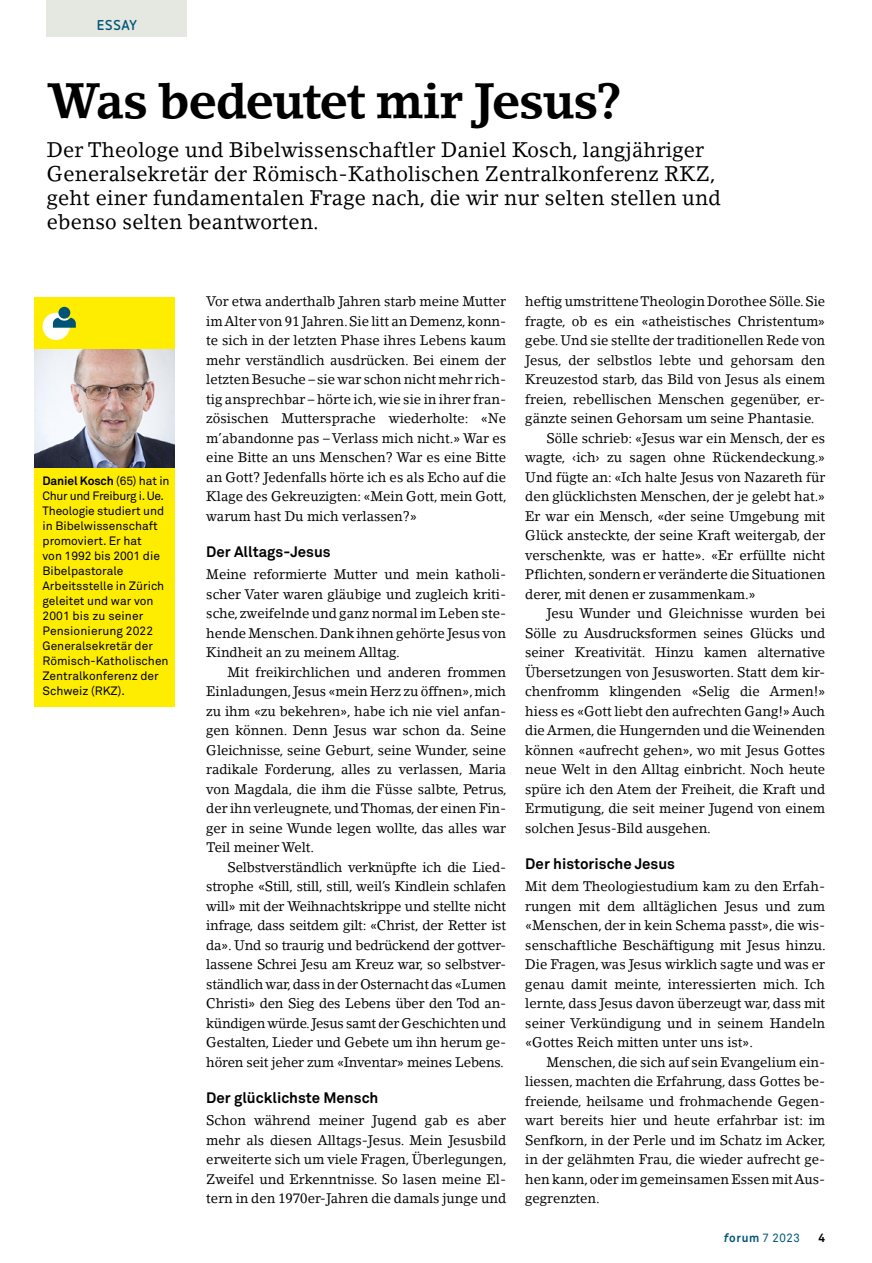
<style>
.page{position:relative;width:872px;height:1263px;background:#fff}
.page>*{position:absolute;margin:0;border:0;box-sizing:border-box;transform-origin:0 0}
._01_Titel_mittlere_G{font:700 49.5px "Lino Letter";letter-spacing:-.035em;color:#000}
._03_Lead__14_pt{font:21px/24px "Lino Letter";letter-spacing:.01em;color:#000;scale:.96 1}
._06_Zwischentitel__1{font:700 15px "Akkurat Pro";color:#000}
._00_Rubriktitel__9_p{font:700 14.25px "Netto OT";letter-spacing:.05em;color:#005576}
._04_Grundtext_mit_Ei{font:13.8px/19.5px "Lino Letter";letter-spacing:-.015em;color:#000;text-align:justify;scale:.96 1}
._04_Grundtext_ohne_E{font:13.8px/19.5px "Lino Letter";color:#000;text-align:justify;scale:.96 1}
._05_Marginalspalte_8{font:12px/15px "Akkurat Pro";color:#000}
.t1{font:12px "Akkurat Pro";color:#005576;scale:.96 1}
.t2{font:700 12px "Akkurat Pro";color:#000;scale:.96 1}
.s1{font-weight:700}
.s2{font-weight:700;font-style:italic}
</style>
<div class="page">
<div style="left:47px;top:0;width:140px;height:36px;background:#e4e8e1"></div>
<div style="left:34px;top:297px;width:140px;height:409px;background:#ffed00"></div>
<div style="left:43px;top:313px;width:27px;height:27px;background:#fff;border-radius:50%"></div>
<div style="left:58px;top:307px;width:12px;height:12px;background:#005576;border-radius:50%"></div>
<svg style="left:53px;top:318px;width:23px;height:10px"></svg>
<img style="left:34px;top:349px;width:140px;height:118px">
<p class="_00_Rubriktitel__9_p" style="left:97px;top:16px;width:42px">ESSAY</p>
<p class="_01_Titel_mittlere_G" style="left:47px;top:70px;width:577px">Was bedeutet mir Jesus?</p>
<p class="_03_Lead__14_pt" style="left:47px;top:138px;width:703px">Der Theologe und Bibelwissenschaftler Daniel Kosch, langjähriger Generalsekretär der Römisch-Katholischen Zentralkonferenz RKZ, geht einer fundamentalen Frage nach, die wir nur selten stellen und ebenso selten beantworten.</p>
<p class="_05_Marginalspalte_8" style="left:43px;top:474px;width:129px"><span class="s1">Daniel Kosch</span> (65) hat in<br>Chur und Freiburg i. Ue.<br>Theologie studiert und in Bibelwissenschaft promoviert. Er hat<br>von 1992 bis 2001 die<br>Bibelpastorale<br>Arbeitsstelle in Zürich geleitet und war von<br>2001 bis zu seiner<br>Pensionierung 2022<br>Generalsekretär der<br>Römisch-Katholischen<br>Zentralkonferenz der<br>Schweiz (RKZ).</p>
<p class="_04_Grundtext_ohne_E" style="left:206px;top:292px;width:315px">Vor etwa anderthalb Jahren starb meine Mutter im Alter von 91 Jahren. Sie litt an Demenz, konn&shy;te sich in der letzten Phase ihres Lebens kaum mehr verständlich ausdrücken. Bei einem der letzten Besuche – sie war schon nicht mehr rich&shy;tig ansprechbar – hörte ich, wie sie in ihrer fran&shy;zösischen Muttersprache wiederholte: «Ne m’abandonne pas – Verlass mich nicht.» War es eine Bitte an uns Menschen? War es eine Bitte an Gott? Jedenfalls hörte ich es als Echo auf die Klage des Gekreuzigten: «Mein Gott, mein Gott, warum hast Du mich verlassen?»</p>
<p class="_06_Zwischentitel__1" style="left:206px;top:542px;width:126px">Der Alltags-Jesus</p>
<p class="_04_Grundtext_ohne_E" style="left:206px;top:565px;width:314px">Meine reformierte Mutter und mein katholi&shy;scher Vater waren gläubige und zugleich kriti&shy;sche, zweifelnde und ganz normal im Leben ste&shy;hende Menschen. Dank ihnen gehörte Jesus von Kindheit an zu meinem Alltag.</p>
<p class="_04_Grundtext_mit_Ei" style="left:206px;top:662px;width:314px;text-indent:21px">Mit freikirchlichen und anderen frommen Einladungen, Jesus «mein Herz zu öffnen», mich zu ihm «zu bekehren», habe ich nie viel anfan&shy;gen können. Denn Jesus war schon da. Seine Gleichnisse, seine Geburt, seine Wunder, seine radikale Forderung, alles zu verlassen, Maria von Magdala, die ihm die Füsse salbte, Petrus, der ihn verleugnete, und Thomas, der einen Fin&shy;ger in seine Wunde legen wollte, das alles war Teil meiner Welt.</p>
<p class="_04_Grundtext_mit_Ei" style="left:206px;top:857px;width:314px;text-align:left;text-indent:21px">Selbstverständlich verknüpfte ich die Lied&shy;strophe «Still, still, still, weil’s Kindlein schlafen will» mit der Weihnachtskrippe und stellte nicht infrage, dass seitdem gilt: «Christ, der Retter ist da». Und so traurig und bedrückend der gottver&shy;lassene Schrei Jesu am Kreuz war, so selbstver&shy;ständlich war, dass in der Osternacht das «Lumen Christi» den Sieg des Lebens über den Tod an&shy;kündigen würde. Jesus samt der Geschichten und Gestalten, Lieder und Gebete um ihn herum ge&shy;hören seit jeher zum «Inventar» meines Lebens.</p>
<p class="_06_Zwischentitel__1" style="left:206px;top:1088px;width:174px">Der glücklichste Mensch</p>
<p class="_04_Grundtext_ohne_E" style="left:206px;top:1111px;width:315px">Schon während meiner Jugend gab es aber mehr als diesen Alltags-Jesus. Mein Jesusbild erweiterte sich um viele Fragen, Überlegungen, Zweifel und Erkenntnisse. So lasen meine El&shy;tern in den 1970er-Jahren die damals junge und</p>
<p class="_04_Grundtext_ohne_E" style="left:525px;top:292px;width:314px">heftig umstrittene Theologin Dorothee Sölle. Sie fragte, ob es ein «atheistisches Christentum» gebe. Und sie stellte der traditionellen Rede von Jesus, der selbstlos lebte und gehorsam den Kreuzestod starb, das Bild von Jesus als einem freien, rebellischen Menschen gegenüber, er&shy;gänzte seinen Gehorsam um seine Phantasie.</p>
<p class="_04_Grundtext_mit_Ei" style="left:525px;top:428px;width:314px;text-indent:21px">Sölle schrieb: «Jesus war ein Mensch, der es wagte, ‹ich› zu sagen ohne Rückendeckung.» Und fügte an: «Ich halte Jesus von Nazareth für den glücklichsten Menschen, der je gelebt hat.» Er war ein Mensch, «der seine Umgebung mit Glück ansteckte, der seine Kraft weitergab, der verschenkte, was er hatte». «Er erfüllte nicht Pflichten, sondern er veränderte die Situationen derer, mit denen er zusammenkam.»</p>
<p class="_04_Grundtext_mit_Ei" style="left:525px;top:604px;width:314px;text-indent:21px">Jesu Wunder und Gleichnisse wurden bei Sölle zu Ausdrucksformen seines Glücks und seiner Kreativität. Hinzu kamen alternative Übersetzungen von Jesusworten. Statt dem kir&shy;chenfromm klingenden «Selig die Armen!» hiess es «Gott liebt den aufrechten Gang!» Auch die Armen, die Hungernden und die Weinenden können «aufrecht gehen», wo mit Jesus Gottes neue Welt in den Alltag einbricht. Noch heute spüre ich den Atem der Freiheit, die Kraft und Ermutigung, die seit meiner Jugend von einem solchen Jesus-Bild ausgehen.</p>
<p class="_06_Zwischentitel__1" style="left:525px;top:854px;width:151px">Der historische Jesus</p>
<p class="_04_Grundtext_ohne_E" style="left:525px;top:877px;width:315px">Mit dem Theologiestudium kam zu den Erfah&shy;rungen mit dem alltäglichen Jesus und zum «Menschen, der in kein Schema passt», die wis&shy;senschaftliche Beschäftigung mit Jesus hinzu.<br>Die Fragen, was Jesus wirklich sagte und was er genau damit meinte, interessierten mich. Ich lernte, dass Jesus davon überzeugt war, dass mit seiner Verkündigung und in seinem Handeln «Gottes Reich mitten unter uns ist».</p>
<p class="_04_Grundtext_mit_Ei" style="left:525px;top:1052px;width:315px;text-indent:21px">Menschen, die sich auf sein Evangelium ein&shy;liessen, machten die Erfahrung, dass Gottes be&shy;freiende, heilsame und frohmachende Gegen&shy;wart bereits hier und heute erfahrbar ist: im Senfkorn, in der Perle und im Schatz im Acker, in der gelähmten Frau, die wieder aufrecht ge&shy;hen kann, oder im gemeinsamen Essen mit Aus&shy;gegrenzten.</p>
<p class="t1" style="left:724px;top:1231px;width:80px"><span class="s2">f</span><span class="s1">orum</span> 7 2023</p>
<p class="t2" style="left:818px;top:1231px;width:8px">4</p>
</div>
